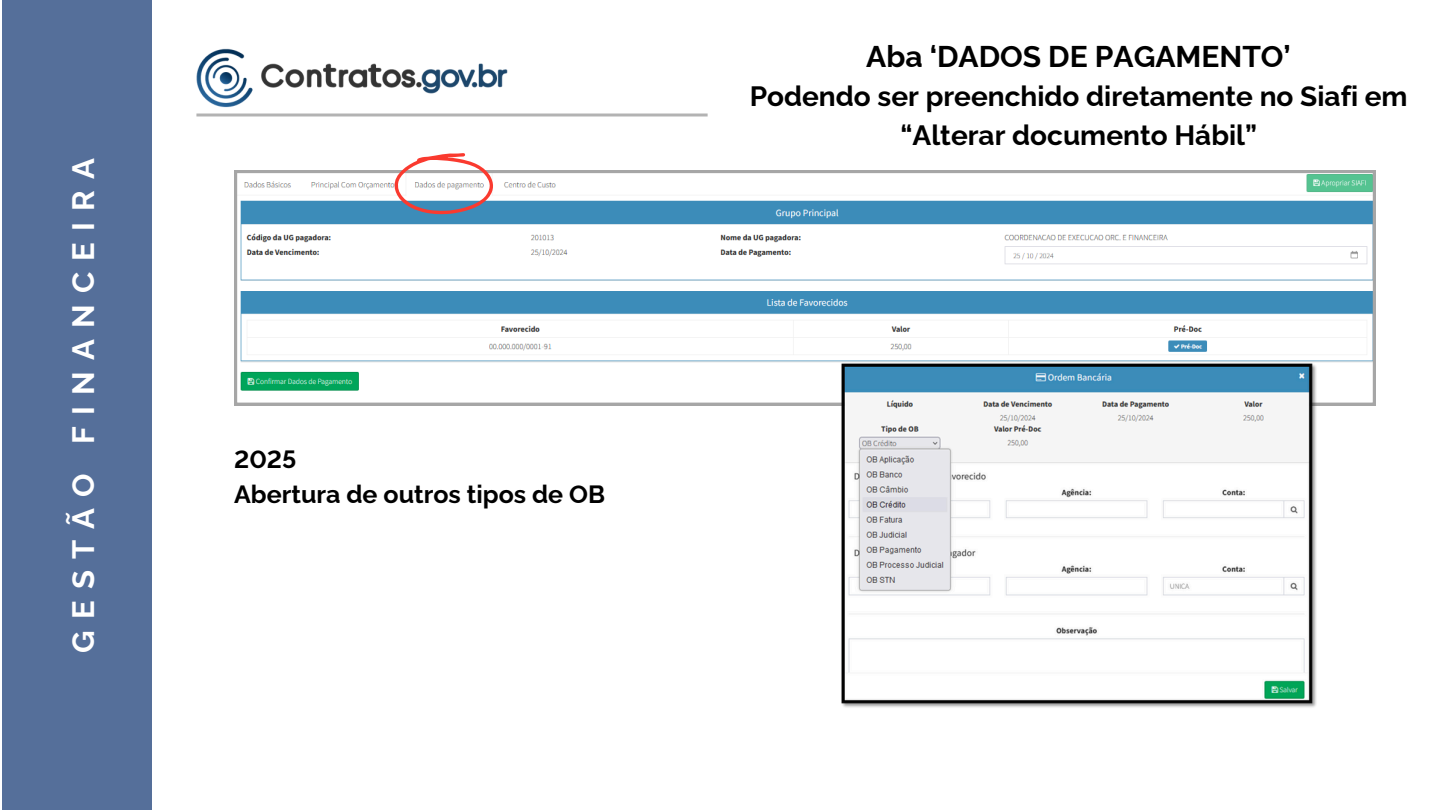
<style>
.page{position:relative;width:1440px;height:810px;background:#fff}
.page>*{position:absolute;margin:0;border:0;box-sizing:border-box;transform-origin:0 0}
.t1{font:700 31px "Rawline";letter-spacing:.36em;color:#fff}
.t2{font:700 30px "Rawline";color:#000}
.t3{font:700 28px/39px "Rawline";color:#000;text-align:center}
.t4{font:700 25px "Rawline";color:#000}
</style>
<div class="page">
<hr style="left:196px;top:114px;width:512px;height:3px;background:#000">
<svg style="left:234px;top:170px;width:1142px;height:236px"></svg>
<img style="left:840px;top:361px;width:478px;height:347px">
<div style="left:2px;top:0;width:150px;height:810px;background:#556f9a"></div>
<svg style="left:394px;top:153px;width:101px;height:61px"></svg>
<img style="left:196px;top:48px;width:359px;height:69px">
<h1 class="t1" style="left:59px;top:653px;width:496px;rotate:-90deg">GESTÃO FINANCEIRA</h1>
<p class="t4" style="left:234px;top:440px;width:64px">2025</p>
<h2 class="t4" style="left:234px;top:474px;width:372px">Abertura de outros tipos de OB</h2>
<p class="t2" style="left:866px;top:33px;width:426px">Aba ‘DADOS DE PAGAMENTO’</p>
<p class="t3" style="left:750px;top:74px;width:659px">Podendo ser preenchido diretamente no Siafi em “Alterar documento Hábil”</p>
</div>
